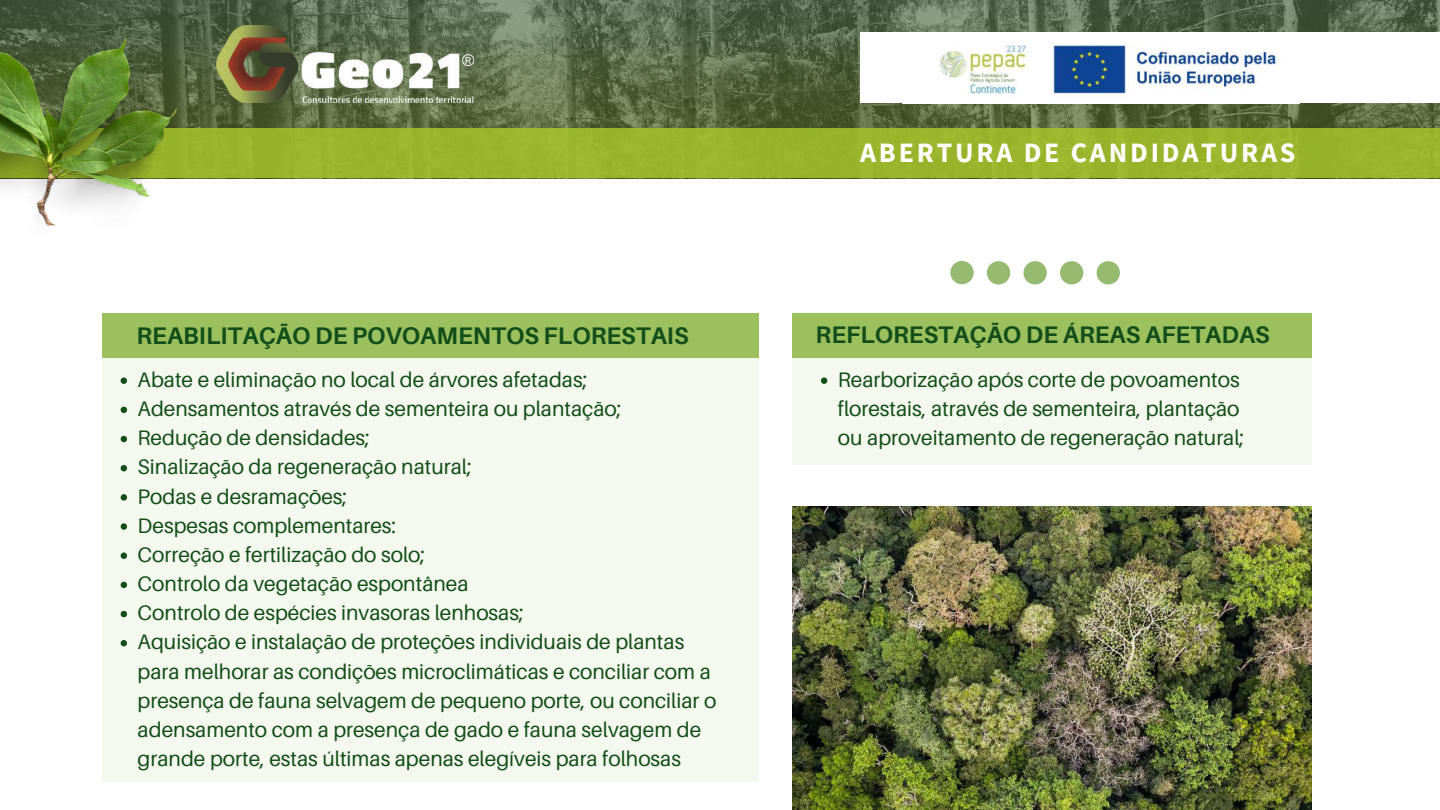
<style>
.page{position:relative;width:1440px;height:810px;background:#fff}
.page>*{position:absolute;margin:0;border:0;box-sizing:border-box;transform-origin:0 0}
.t1{font:700 28px "Source Sans Pro";letter-spacing:.1em;color:#fff}
.t2{font:700 24px "Aileron";color:#134e1a}
.t3{font:21px/29.2px "Aileron";color:#134e1a}
</style>
<div class="page">
<div style="left:793px;top:313px;width:519px;height:152px;background:#f5f8ee"></div>
<svg style="left:950px;top:261px;width:24px;height:23px"></svg>
<svg style="left:987px;top:261px;width:23px;height:23px"></svg>
<svg style="left:1023px;top:261px;width:24px;height:23px"></svg>
<svg style="left:1060px;top:261px;width:23px;height:23px"></svg>
<svg style="left:1097px;top:261px;width:23px;height:23px"></svg>
<div style="left:102px;top:313px;width:657px;height:469px;background:#f5f8ee"></div>
<div style="left:102px;top:313px;width:657px;height:44px;background:#9bc05d"></div>
<div style="left:793px;top:313px;width:519px;height:44px;background:#9bc05d"></div>
<svg style="left:0;top:0;width:1440px;height:129px"></svg>
<div style="left:0;top:129px;width:1440px;height:49px;background:#99b52b"></div>
<img style="left:216px;top:25px;width:258px;height:78px">
<div style="left:860px;top:32px;width:580px;height:70px;background:#fff"></div>
<img style="left:902px;top:43px;width:398px;height:60px">
<img style="left:0;top:37px;width:177px;height:189px">
<img style="left:793px;top:506px;width:519px;height:304px">
<svg style="left:121px;top:377px;width:6px;height:7px"></svg>
<svg style="left:121px;top:407px;width:6px;height:6px"></svg>
<svg style="left:121px;top:436px;width:6px;height:6px"></svg>
<svg style="left:121px;top:465px;width:6px;height:6px"></svg>
<svg style="left:121px;top:494px;width:6px;height:7px"></svg>
<svg style="left:121px;top:523px;width:6px;height:7px"></svg>
<svg style="left:121px;top:553px;width:6px;height:6px"></svg>
<svg style="left:121px;top:582px;width:6px;height:6px"></svg>
<svg style="left:121px;top:611px;width:6px;height:6px"></svg>
<svg style="left:121px;top:640px;width:6px;height:6px"></svg>
<svg style="left:821px;top:377px;width:6px;height:7px"></svg>
<p class="t2" style="left:137px;top:320px;width:554px">REABILITAÇÃO DE POVOAMENTOS FLORESTAIS</p>
<p class="t3" style="left:138px;top:364px;width:580px">Abate e eliminação no local de árvores afetadas; Adensamentos através de sementeira ou plantação;<br>Redução de densidades;<br>Sinalização da regeneração natural;<br>Podas e desramações;<br>Despesas complementares:<br>Correção e fertilização do solo;<br>Controlo da vegetação espontânea<br>Controlo de espécies invasoras lenhosas;<br>Aquisição e instalação de proteções individuais de plantas para melhorar as condições microclimáticas e conciliar com a presença de fauna selvagem de pequeno porte, ou conciliar o adensamento com a presença de gado e fauna selvagem de grande porte, estas últimas apenas elegíveis para folhosas</p>
<h1 class="t1" style="left:860px;top:135px;width:437px">ABERTURA DE CANDIDATURAS</h1>
<p class="t2" style="left:816px;top:320px;width:456px">REFLORESTAÇÃO DE ÁREAS AFETADAS</p>
<p class="t3" style="left:838px;top:364px;width:408px">Rearborização após corte de povoamentos florestais, através de sementeira, plantação ou aproveitamento de regeneração natural;</p>
</div>
